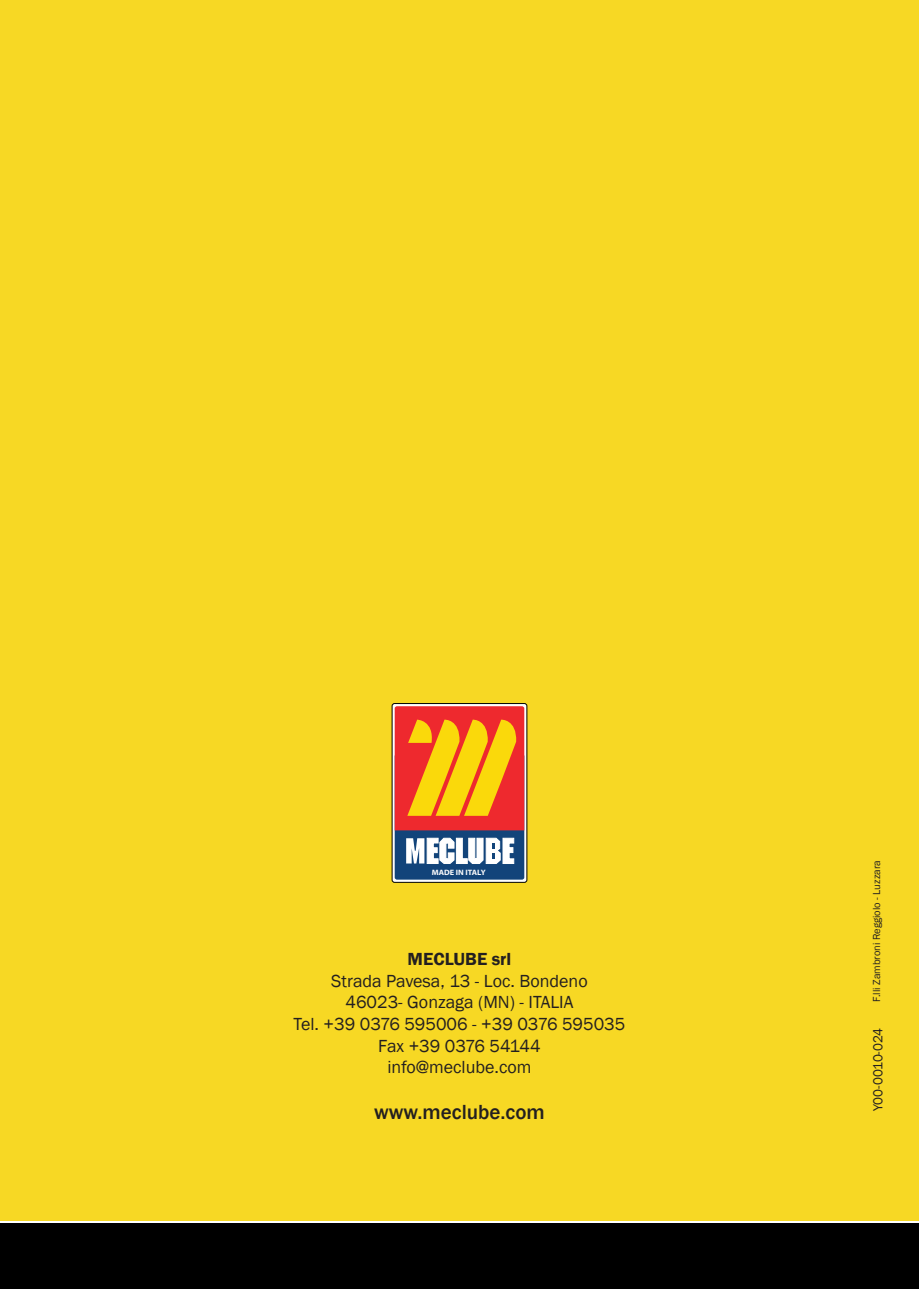
<style>
.page{position:relative;width:919px;height:1289px;background:#fff}
.page>*{position:absolute;margin:0;border:0;box-sizing:border-box;transform-origin:0 0}
.t1{font:500 21px "Franklin Gothic";color:#231f20}
.t2{font:18px/21.6px "Franklin Gothic";color:#231f20;text-align:center}
.t3{font:600 18px "Franklin Gothic";color:#231f20}
.t4{font:13.5px "Franklin Gothic";letter-spacing:-.015em;color:#231f20}
.t5{font:10.5px "Franklin Gothic";color:#231f20}
.t6{font:700 7.8px "Myriad Pro";color:#fbfbfc;scale:1.06 1}
</style>
<div class="page">
<div style="left:0;top:0;width:918px;height:1288px;background:#f7d824"></div>
<div style="left:392px;top:703px;width:135px;height:179px;border:1px solid #000;border-radius:2px"></div>
<svg style="left:394px;top:706px;width:130px;height:173px;background:#ca7b49"></svg>
<div style="left:0;top:1221px;width:918px;height:11px;background:#fff"></div>
<div style="left:0;top:1223px;width:918px;height:65px;background:#000"></div>
<p class="t6" style="left:432px;top:867px;width:52px">MADE IN ITALY</p>
<p class="t3" style="left:407px;top:948px;width:105px">MECLUBE srl</p>
<p class="t2" style="left:293px;top:970px;width:333px">Strada Pavesa, 13 - Loc. Bondeno<br>46023- Gonzaga (MN) - ITALIA<br>Tel. +39 0376 595006 - +39 0376 595035<br>Fax +39 0376 54144<br>info@meclube.com</p>
<p class="t1" style="left:374px;top:1098px;width:172px">www.meclube.com</p>
<p class="t5" style="left:870px;top:1001px;width:143px;rotate:-90deg">F.lli Zambroni Reggiolo - Luzzara</p>
<p class="t4" style="left:869px;top:1111px;width:85px;rotate:-90deg">Y00-0010-024</p>
</div>
